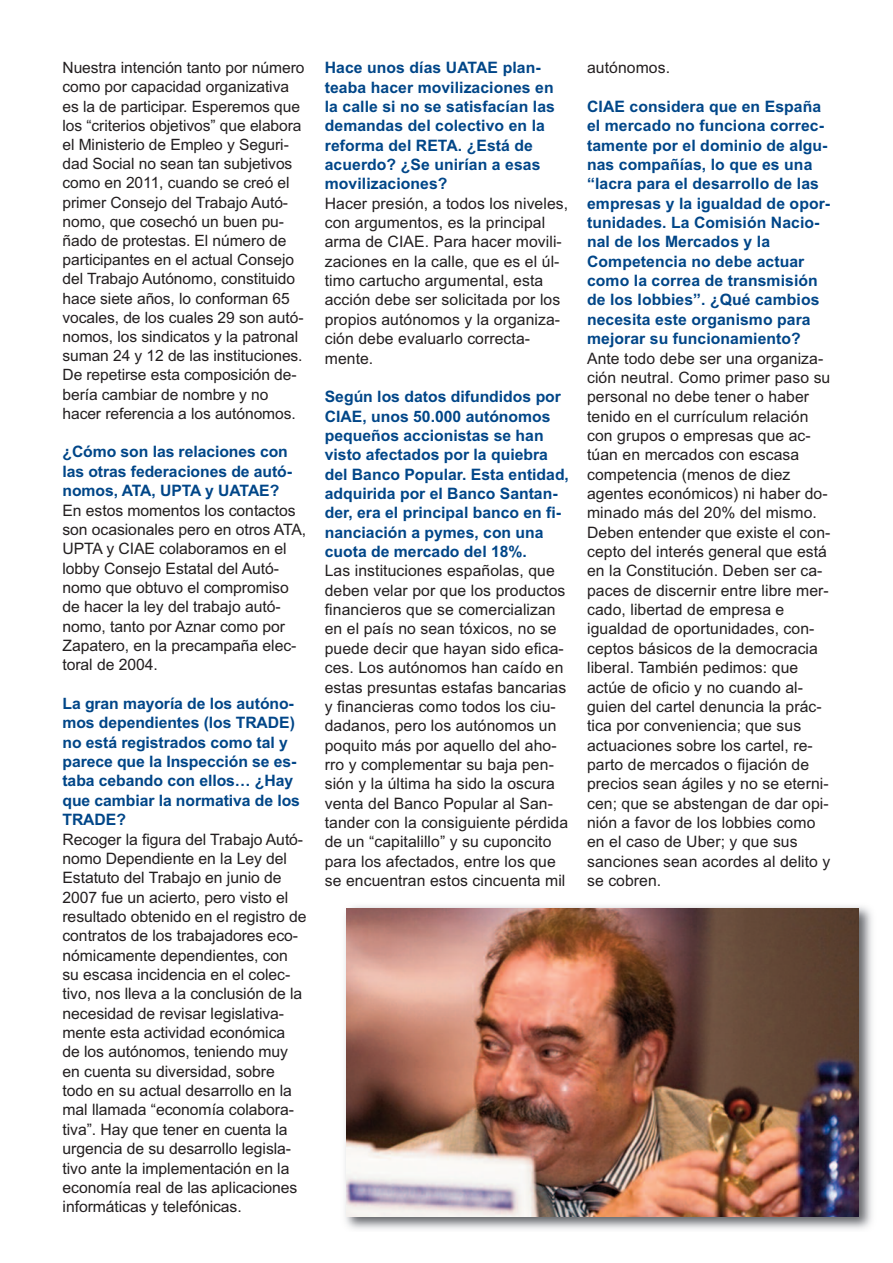
<style>
.page{position:relative;width:893px;height:1263px;background:#fff}
.page>*{position:absolute;margin:0;border:0;box-sizing:border-box;transform-origin:0 0}
.t1{font:15.75px/19.4px "Arial";letter-spacing:.005em;color:#231f20}
.t2{font:700 15.75px/19.4px "Arial";letter-spacing:.005em;color:#014688}
.t3{font:15.6px/19.2px "Arial";letter-spacing:-.005em;color:#231f20}
</style>
<div class="page">
<img style="left:345px;top:906px;width:527px;height:323px">
<img style="left:347px;top:908px;width:512px;height:308px">
<p class="t3" style="left:62px;top:58px;width:243px">Nuestra intención tanto por número como por capacidad organizativa es la de participar. Esperemos que los “criterios objetivos” que elabora el Ministerio de Empleo y Seguri&shy;dad Social no sean tan subjetivos como en 2011, cuando se creó el primer Consejo del Trabajo Autó&shy;nomo, que cosechó un buen pu&shy;ñado de protestas. El número de participantes en el actual Consejo del Trabajo Autónomo, constituido hace siete años, lo conforman 65 vocales, de los cuales 29 son autó&shy;nomos, los sindicatos y la patronal suman 24 y 12 de las instituciones.<br>De repetirse esta composición de&shy;bería cambiar de nombre y no hacer referencia a los autónomos.</p>
<p class="t2" style="left:62px;top:442px;width:230px">¿Cómo son las relaciones con las otras federaciones de autó&shy;nomos, ATA, UPTA y UATAE?</p>
<p class="t1" style="left:62px;top:500px;width:245px">En estos momentos los contactos son ocasionales pero en otros ATA,<br>UPTA y CIAE colaboramos en el lobby Consejo Estatal del Autó&shy;nomo que obtuvo el compromiso de hacer la ley del trabajo autó&shy;nomo, tanto por Aznar como por<br>Zapatero, en la precampaña elec&shy;toral de 2004.</p>
<p class="t2" style="left:62px;top:694px;width:239px">La gran mayoría de los autóno&shy;mos dependientes (los TRADE) no está registrados como tal y parece que la Inspección se es&shy;taba cebando con ellos… ¿Hay que cambiar la normativa de los<br>TRADE?</p>
<p class="t1" style="left:62px;top:829px;width:246px">Recoger la figura del Trabajo Autó&shy;nomo Dependiente en la Ley del Estatuto del Trabajo en junio de 2007 fue un acierto, pero visto el resultado obtenido en el registro de contratos de los trabajadores eco&shy;nómicamente dependientes, con su escasa incidencia en el colec&shy;tivo, nos lleva a la conclusión de la necesidad de revisar legislativa&shy;mente esta actividad económica<br>de los autónomos, teniendo muy en cuenta su diversidad, sobre todo en su actual desarrollo en la mal llamada “economía colabora&shy;tiva”. Hay que tener en cuenta la urgencia de su desarrollo legisla&shy;tivo ante la implementación en la economía real de las aplicaciones informáticas y telefónicas.</p>
<p class="t2" style="left:325px;top:58px;width:232px">Hace unos días UATAE plan&shy;teaba hacer movilizaciones en la calle si no se satisfacían las demandas del colectivo en la reforma del RETA. ¿Está de acuerdo? ¿Se unirían a esas movilizaciones?</p>
<p class="t1" style="left:325px;top:194px;width:245px">Hacer presión, a todos los niveles, con argumentos, es la principal arma de CIAE. Para hacer movili&shy;zaciones en la calle, que es el úl&shy;timo cartucho argumental, esta acción debe ser solicitada por los propios autónomos y la organiza&shy;ción debe evaluarlo correcta&shy;mente.</p>
<p class="t2" style="left:325px;top:387px;width:246px">Según los datos difundidos por<br>CIAE, unos 50.000 autónomos pequeños accionistas se han visto afectados por la quiebra del Banco Popular. Esta entidad, adquirida por el Banco Santan&shy;der, era el principal banco en fi&shy;nanciación a pymes, con una cuota de mercado del 18%.</p>
<p class="t1" style="left:325px;top:561px;width:245px">Las instituciones españolas, que deben velar por que los productos financieros que se comercializan en el país no sean tóxicos, no se puede decir que hayan sido efica&shy;ces. Los autónomos han caído en estas presuntas estafas bancarias y financieras como todos los ciu&shy;dadanos, pero los autónomos un poquito más por aquello del aho&shy;rro y complementar su baja pen&shy;sión y la última ha sido la oscura venta del Banco Popular al San&shy;tander con la consiguiente pérdida de un “capitalillo” y su cuponcito para los afectados, entre los que se encuentran estos cincuenta mil</p>
<p class="t1" style="left:587px;top:58px;width:85px">autónomos.</p>
<p class="t2" style="left:587px;top:97px;width:244px">CIAE considera que en España el mercado no funciona correc&shy;tamente por el dominio de algu&shy;nas compañías, lo que es una “lacra para el desarrollo de las empresas y la igualdad de opor&shy;tunidades. La Comisión Nacio&shy;nal de los Mercados y la<br>Competencia no debe actuar como la correa de transmisión de los lobbies”. ¿Qué cambios necesita este organismo para mejorar su funcionamiento?</p>
<p class="t1" style="left:587px;top:348px;width:245px">Ante todo debe ser una organiza&shy;ción neutral. Como primer paso su personal no debe tener o haber tenido en el currículum relación con grupos o empresas que ac&shy;túan en mercados con escasa competencia (menos de diez agentes económicos) ni haber do&shy;minado más del 20% del mismo.<br>Deben entender que existe el con&shy;cepto del interés general que está en la Constitución. Deben ser ca&shy;paces de discernir entre libre mer&shy;cado, libertad de empresa e igualdad de oportunidades, con&shy;ceptos básicos de la democracia liberal. También pedimos: que actúe de oficio y no cuando al&shy;guien del cartel denuncia la prác&shy;tica por conveniencia; que sus actuaciones sobre los cartel, re&shy;parto de mercados o fijación de precios sean ágiles y no se eterni&shy;cen; que se abstengan de dar opi&shy;nión a favor de los lobbies como en el caso de Uber; y que sus sanciones sean acordes al delito y se cobren.</p>
</div>
